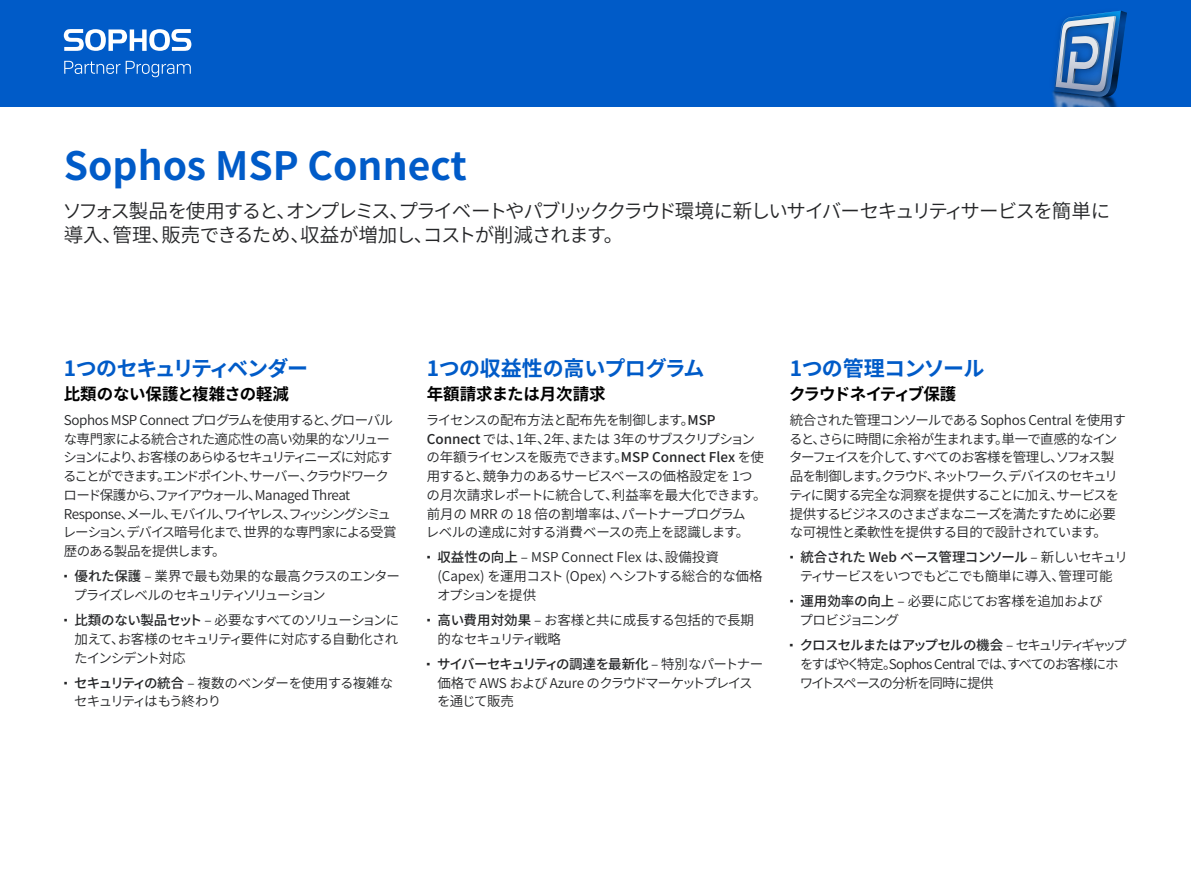
<style>
.page{position:relative;width:1191px;height:893px;background:#fff}
.page>*{position:absolute;margin:0;border:0;box-sizing:border-box;transform-origin:0 0}
.Title{font:700 39px "Noto Sans CJ Kjp";color:#005bc8}
.Body_H1{font:700 21px "Noto Sans CJ Kjp";letter-spacing:-.04em;color:#005bc8}
.Body_H1-2{font:700 21px "Noto Sans CJ Kjp";letter-spacing:-.015em;color:#005bc8}
.Intro{font:600 19.5px/23.4px "Noto Sans CJ Kjp";letter-spacing:-.08em;color:#242527}
.Body_H2{font:700 16.5px "Noto Sans CJ Kjp";letter-spacing:-.02em;color:#000}
.Body_H2-2{font:700 16.5px "Noto Sans CJ Kjp";color:#000}
.Body_H2-3{font:700 16.5px "Noto Sans CJ Kjp";letter-spacing:-.08em;color:#000}
.Body_Copy{font:600 13.5px/18.8px "Noto Sans CJ Kjp";letter-spacing:-.065em;color:#242527}
.Body_Copy-2{font:600 13.5px/18.8px "Noto Sans CJ Kjp";letter-spacing:-.085em;color:#242527}
.Body_Copy-3{font:600 13.5px/18.8px "Noto Sans CJ Kjp";letter-spacing:-.035em;color:#242527}
.Body_Copy-4{font:600 13.5px/18.8px "Noto Sans CJ Kjp";color:#242527}
.Body_Copy-5{font:600 13.5px/18.8px "Noto Sans CJ Kjp";letter-spacing:-.045em;color:#242527}
.Body_Copy-6{font:600 13.5px/18.8px "Noto Sans CJ Kjp";letter-spacing:-.03em;color:#242527}
.s1{font-weight:500}
</style>
<div class="page">
<div style="left:0;top:0;width:1191px;height:106px;background:#005bc8"></div>
<img style="left:1052px;top:10px;width:70px;height:96px">
<svg style="left:1054px;top:11px;width:73px;height:86px"></svg>
<svg style="left:64px;top:29px;width:127px;height:22px"></svg>
<svg style="left:64px;top:61px;width:56px;height:13px"></svg>
<svg style="left:126px;top:61px;width:65px;height:16px"></svg>
<p class="Title" style="left:64px;top:144px;width:404px">Sophos MSP Connect</p>
<p class="Intro" style="left:62px;top:200px;width:1049px">ソフォス製品を使用すると、オンプレミス、プライベートやパブリッククラウド環境に新しいサイバーセキュリティサービスを簡単に導入、管理、販売できるため、収益が増加し、コストが削減されます。</p>
<p class="Body_H1" style="left:64px;top:356px;width:246px">1つのセキュリティベンダー</p>
<p class="Body_H2" style="left:64px;top:384px;width:227px">比類のない保護と複雑さの軽減</p>
<p class="Body_Copy-2" style="left:63px;top:411px;width:335px">Sophos MSP Connect プログラムを使用すると、グローバルな専門家による統合された適応性の高い効果的なソリューションにより、お客様のあらゆるセキュリティニーズに対応することができます。エンドポイント、サーバー、クラウドワークロード保護から、ファイアウォール、Managed Threat<br>Response、メール、モバイル、ワイヤレス、フィッシングシミュレーション、デバイス暗号化まで、世界的な専門家による受賞歴のある製品を提供します。</p>
<p class="Body_Copy" style="left:74px;top:567px;width:328px"><span class="s1">優れた保護</span> – 業界で最も効果的な最高クラスのエンタープライズレベルのセキュリティソリューション</p>
<p class="Body_Copy" style="left:74px;top:611px;width:327px;text-align:justify"><span class="s1">比類のない製品セット</span> – 必要なすべてのソリューションに加えて、お客様のセキュリティ要件に対応する自動化されたインシデント対応</p>
<p class="Body_Copy" style="left:74px;top:674px;width:320px"><span class="s1">セキュリティの統合</span> – 複数のベンダーを使用する複雑なセキュリティはもう終わり</p>
<p class="Body_H1-2" style="left:427px;top:356px;width:279px">1つの収益性の高いプログラム</p>
<p class="Body_H2-2" style="left:427px;top:384px;width:180px">年額請求または月次請求</p>
<p class="Body_Copy-3" style="left:426px;top:411px;width:342px">ライセンスの配布方法と配布先を制御します。<span class="s1">MSP<br>Connect</span> では、1年、2年、または 3年のサブスクリプションの年額ライセンスを販売できます。<span class="s1">MSP Connect Flex</span> を使用すると、競争力のあるサービスベースの価格設定を 1つの月次請求レポートに統合して、利益率を最大化できます。前月の MRR の 18 倍の割増率は、パートナープログラム<br>レベルの達成に対する消費ベースの売上を認識します。</p>
<p class="Body_Copy-4" style="left:437px;top:548px;width:327px"><span class="s1">収益性の向上</span> – MSP Connect Flex は、設備投資(Capex) を運用コスト (Opex) へシフトする総合的な価格オプションを提供</p>
<p class="Body_Copy-6" style="left:437px;top:611px;width:318px"><span class="s1">高い費用対効果</span> – お客様と共に成長する包括的で長期的なセキュリティ戦略</p>
<p class="Body_Copy" style="left:437px;top:655px;width:328px"><span class="s1">サイバーセキュリティの調達を最新化</span> – 特別なパートナー価格で AWS および Azure のクラウドマーケットプレイスを通じて販売</p>
<p class="Body_H1" style="left:789px;top:356px;width:196px">1つの管理コンソール</p>
<p class="Body_H2-3" style="left:789px;top:384px;width:169px">クラウドネイティブ保護</p>
<p class="Body_Copy" style="left:789px;top:411px;width:338px">統合された管理コンソールである Sophos Central を使用すると、さらに時間に余裕が生まれます。単一で直感的なインターフェイスを介して、すべてのお客様を管理し、ソフォス製品を制御します。クラウド、ネットワーク、デバイスのセキュリティに関する完全な洞察を提供することに加え、サービスを提供するビジネスのさまざまなニーズを満たすために必要な可視性と柔軟性を提供する目的で設計されています。</p>
<p class="Body_Copy-5" style="left:800px;top:548px;width:329px"><span class="s1">統合された Web ベース管理コンソール</span> – 新しいセキュリティサービスをいつでもどこでも簡単に導入、管理可能</p>
<p class="Body_Copy" style="left:799px;top:592px;width:305px"><span class="s1">運用効率の向上</span> – 必要に応じてお客様を追加およびプロビジョニング</p>
<p class="Body_Copy" style="left:800px;top:636px;width:328px"><span class="s1">クロスセルまたはアップセルの機会</span> – セキュリティギャップをすばやく特定。Sophos Central では、すべてのお客様にホワイトスペースの分析を同時に提供</p>
</div>
